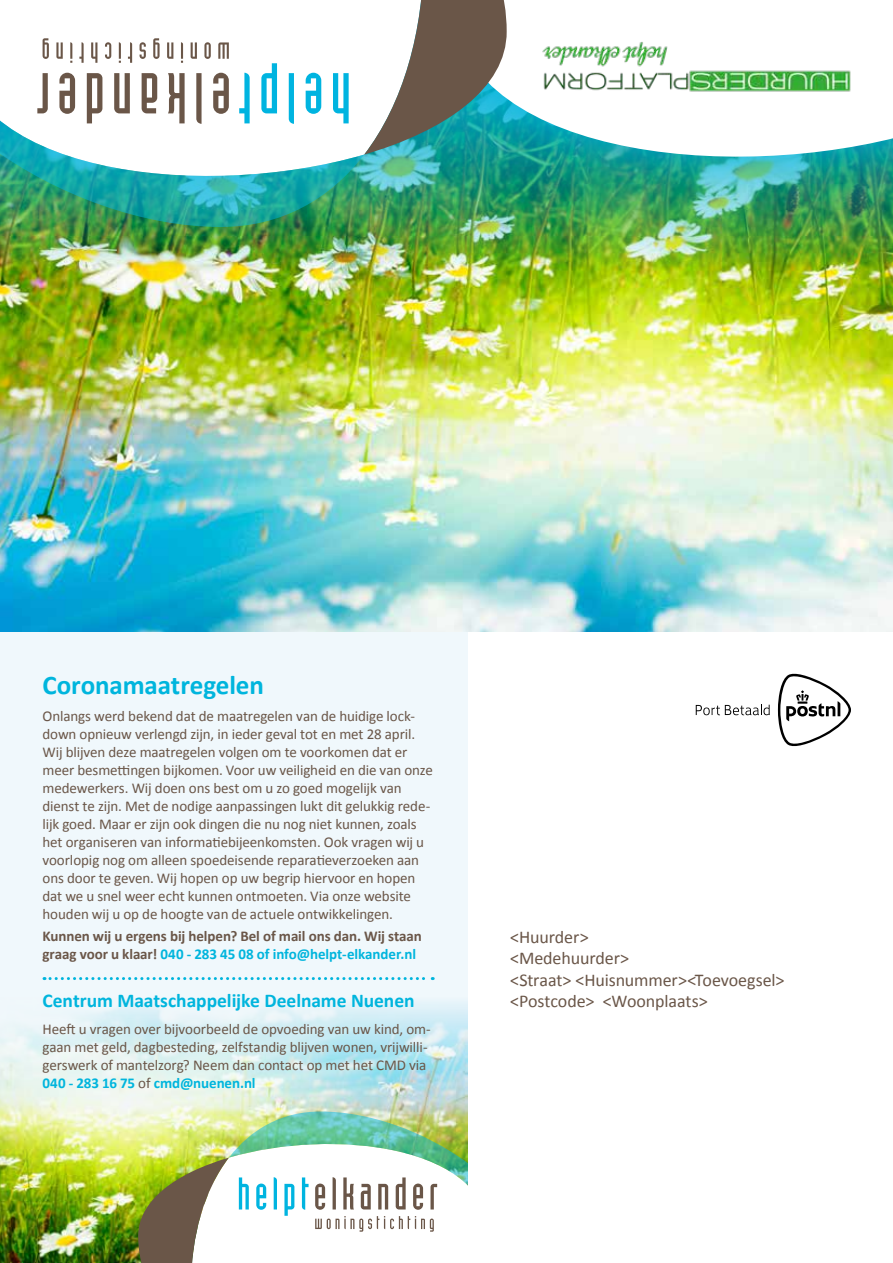
<style>
.page{position:relative;width:893px;height:1263px;background:#fff}
.page>*{position:absolute;margin:0;border:0;box-sizing:border-box;transform-origin:0 0}
.t1{font:700 27px "Calibri";letter-spacing:-.005em;color:#00b5dd}
.t2{font:700 19.5px "Calibri";letter-spacing:-.005em;color:#00b5dd}
.t3{font:18px/21.6px "Calibri";letter-spacing:-.005em;color:#6a5648}
.t4{font:15px/18px "Calibri";letter-spacing:-.01em;color:#6a5648}
.t5{font:700 15px/18px "Calibri";letter-spacing:-.005em;color:#6a5648}
.s1{color:#00b5dd}
.s2{font-weight:700;color:#00b5dd}
</style>
<div class="page">
<div style="left:0;top:631px;width:468px;height:632px;background:#f0f8fc"></div>
<img style="left:0;top:1003px;width:468px;height:260px">
<img style="left:0;top:266px;width:893px;height:365px">
<img style="left:0;top:194px;width:893px;height:72px">
<div style="left:413px;top:0;width:480px;height:194px;background:#00b5dd;opacity:.75"></div>
<svg style="left:451px;top:0;width:442px;height:186px"></svg>
<svg style="left:364px;top:155px;width:60px;height:47px;background:#52b7a2"></svg>
<img style="left:0;top:120px;width:364px;height:107px">
<svg style="left:15px;top:0;width:492px;height:155px"></svg>
<svg style="left:333px;top:73px;width:16px;height:50px"></svg>
<svg style="left:306px;top:73px;width:15px;height:41px"></svg>
<svg style="left:289px;top:73px;width:5px;height:51px"></svg>
<svg style="left:261px;top:63px;width:16px;height:50px"></svg>
<svg style="left:239px;top:73px;width:11px;height:50px"></svg>
<svg style="left:213px;top:73px;width:16px;height:41px"></svg>
<svg style="left:196px;top:73px;width:6px;height:51px"></svg>
<svg style="left:168px;top:73px;width:17px;height:50px"></svg>
<svg style="left:142px;top:73px;width:15px;height:40px"></svg>
<svg style="left:114px;top:73px;width:16px;height:40px"></svg>
<svg style="left:87px;top:73px;width:15px;height:50px"></svg>
<svg style="left:59px;top:73px;width:16px;height:41px"></svg>
<svg style="left:37px;top:73px;width:11px;height:40px"></svg>
<svg style="left:218px;top:42px;width:11px;height:17px"></svg>
<svg style="left:204px;top:42px;width:7px;height:17px"></svg>
<svg style="left:191px;top:42px;width:6px;height:17px"></svg>
<svg style="left:181px;top:42px;width:2px;height:21px"></svg>
<svg style="left:167px;top:42px;width:6px;height:17px"></svg>
<svg style="left:153px;top:38px;width:7px;height:21px"></svg>
<svg style="left:140px;top:42px;width:6px;height:17px"></svg>
<svg style="left:128px;top:42px;width:4px;height:21px"></svg>
<svg style="left:119px;top:42px;width:2px;height:21px"></svg>
<svg style="left:105px;top:42px;width:6px;height:17px"></svg>
<svg style="left:91px;top:42px;width:6px;height:21px"></svg>
<svg style="left:79px;top:42px;width:5px;height:21px"></svg>
<svg style="left:70px;top:42px;width:2px;height:21px"></svg>
<svg style="left:56px;top:42px;width:7px;height:17px"></svg>
<svg style="left:43px;top:38px;width:6px;height:21px"></svg>
<svg style="left:778px;top:673px;width:73px;height:74px"></svg>
<svg style="left:696px;top:705px;width:74px;height:10px"></svg>
<img style="left:138px;top:1111px;width:330px;height:152px">
<img style="left:537px;top:39px;width:317px;height:58px">
<svg style="left:44px;top:977px;width:389px;height:3px"></svg>
<h1 class="t1" style="left:43px;top:668px;width:223px">Coronamaatregelen</h1>
<p class="t4" style="left:43px;top:706px;width:392px">Onlangs werd bekend dat de maatregelen van de huidige lock&shy;down opnieuw verlengd zijn, in ieder geval tot en met 28 april.<br>Wij blijven deze maatregelen volgen om te voorkomen dat er meer besmettingen bijkomen. Voor uw veiligheid en die van onze medewerkers. Wij doen ons best om u zo goed mogelijk van dienst te zijn. Met de nodige aanpassingen lukt dit gelukkig rede&shy;lijk goed. Maar er zijn ook dingen die nu nog niet kunnen, zoals het organiseren van informatiebijeenkomsten. Ook vragen wij u voorlopig nog om alleen spoedeisende reparatieverzoeken aan ons door te geven. Wij hopen op uw begrip hiervoor en hopen dat we u snel weer echt kunnen ontmoeten. Via onze website houden wij u op de hoogte van de actuele ontwikkelingen.</p>
<p class="t5" style="left:43px;top:926px;width:381px">Kunnen wij u ergens bij helpen? Bel of mail ons dan. Wij staan graag voor u klaar! <span class="s1">040 - 283 45 08 of info@helpt-elkander.nl</span></p>
<h2 class="t2" style="left:43px;top:988px;width:374px">Centrum Maatschappelijke Deelname Nuenen</h2>
<p class="t4" style="left:43px;top:1019px;width:390px">Heeft u vragen over bijvoorbeeld de opvoeding van uw kind, om&shy;gaan met geld, dagbesteding, zelfstandig blijven wonen, vrijwilli&shy;gerswerk of mantelzorg? Neem dan contact op met het CMD via <span class="s2">040 - 283 16 75</span> of <span class="s2">cmd@nuenen.nl</span></p>
<p class="t3" style="left:510px;top:925px;width:276px">&lt;Huurder&gt;<br>&lt;Medehuurder&gt;<br>&lt;Straat&gt; &lt;Huisnummer&gt;&lt;Toevoegsel&gt; &lt;Postcode&gt; &lt;Woonplaats&gt;</p>
</div>
